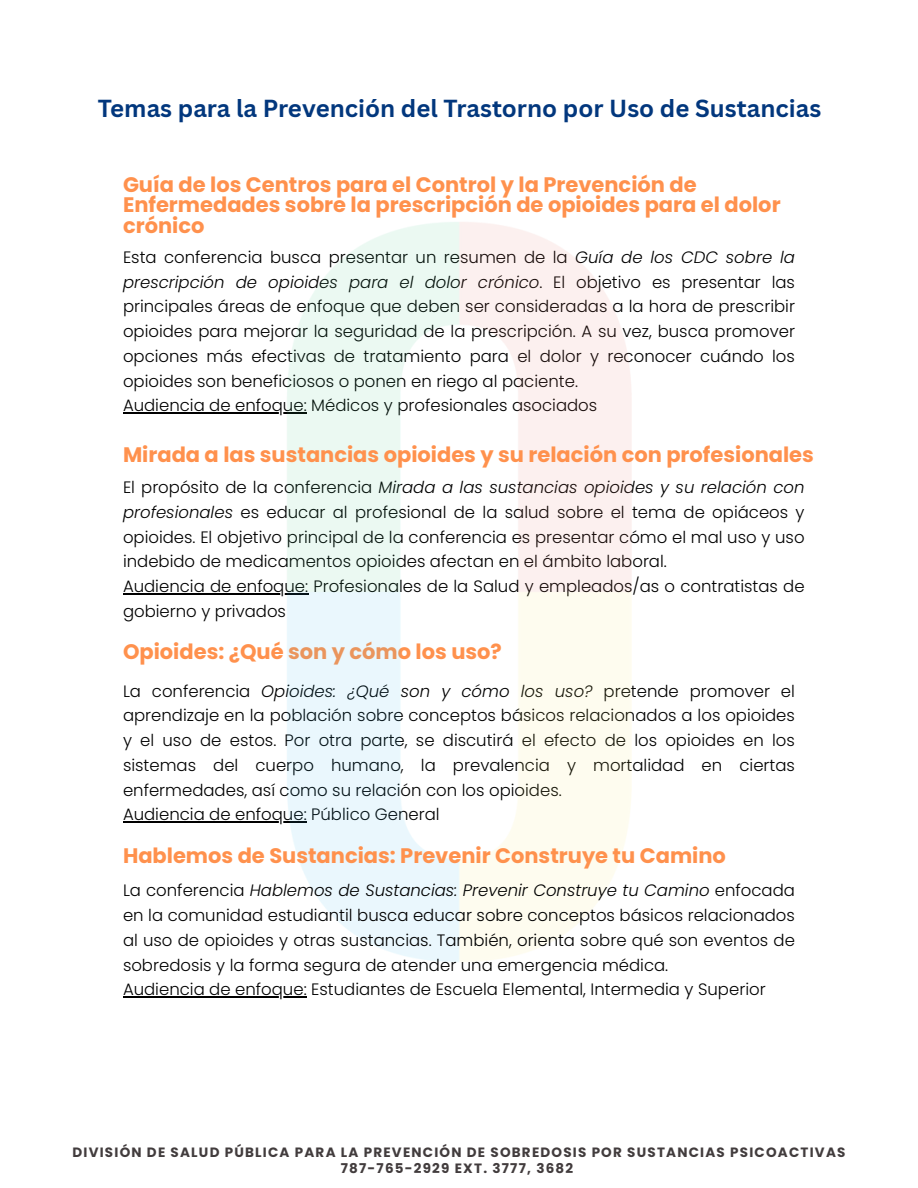
<style>
.page{position:relative;width:918px;height:1188px;background:#fff}
.page>*{position:absolute;margin:0;border:0;box-sizing:border-box;transform-origin:0 0}
.t1{font:700 24px "Canva Sans";color:#02377d}
.t2{font:700 21px/20.2px "Poppins";color:#ff914d}
.t3{font:300 16.5px/24.8px "Poppins";color:#000;text-align:justify}
.t4{font:700 13.5px/15.8px "Poppins";letter-spacing:.09em;color:#423c3d;text-align:center}
.s1{font-style:italic}
</style>
<div class="page">
<hr style="left:123px;top:413px;width:184px;height:1px;background:#000">
<hr style="left:123px;top:593px;width:185px;height:1px;background:#000">
<hr style="left:123px;top:822px;width:184px;height:1px;background:#000">
<img style="left:275px;top:222px;width:357px;height:740px">
<hr style="left:123px;top:997px;width:184px;height:1px;background:#000">
<h1 class="t1" style="left:98px;top:91px;width:725px">Temas para la Prevención del Trastorno por Uso de Sustancias</h1>
<h1 class="t2" style="left:123px;top:175px;width:659px">Guía de los Centros para el Control y la Prevención de<br>Enfermedades sobre la prescripción de opioides para el dolor crónico</h1>
<h2 class="t3" style="left:123px;top:245px;width:673px">Esta conferencia busca presentar un resumen de la <span class="s1">Guía de los CDC sobre la prescripción de opioides para el dolor crónico</span>. El objetivo es presentar las principales áreas de enfoque que deben ser consideradas a la hora de prescribir opioides para mejorar la seguridad de la prescripción. A su vez, busca promover opciones más efectivas de tratamiento para el dolor y reconocer cuándo los opioides son beneficiosos o ponen en riego al paciente.</h2>
<p class="t3" style="left:123px;top:393px;width:476px">Audiencia de enfoque: Médicos y profesionales asociados</p>
<p class="t2" style="left:123px;top:445px;width:692px">Mirada a las sustancias opioides y su relación con profesionales</p>
<h3 class="t3" style="left:123px;top:475px;width:683px">El propósito de la conferencia <span class="s1">Mirada a las sustancias opioides y su relación con profesionales</span> es educar al profesional de la salud sobre el tema de opiáceos y opioides. El objetivo principal de la conferencia es presentar cómo el mal uso y uso indebido de medicamentos opioides afectan en el ámbito laboral.</h3>
<h3 class="t3" style="left:123px;top:574px;width:683px">Audiencia de enfoque: Profesionales de la Salud y empleados/as o contratistas de gobierno y privados</h3>
<h2 class="t2" style="left:123px;top:641px;width:380px">Opioides: ¿Qué son y cómo los uso?</h2>
<h3 class="t3" style="left:123px;top:679px;width:673px">La conferencia <span class="s1">Opioides: ¿Qué son y cómo los uso?</span> pretende promover el aprendizaje en la población sobre conceptos básicos relacionados a los opioides y el uso de estos. Por otra parte, se discutirá el efecto de los opioides en los sistemas del cuerpo humano, la prevalencia y mortalidad en ciertas enfermedades, así como su relación con los opioides.</h3>
<h2 class="t3" style="left:123px;top:802px;width:318px">Audiencia de enfoque: Público General</h2>
<p class="t2" style="left:123px;top:845px;width:604px">Hablemos de Sustancias: Prevenir Construye tu Camino</p>
<p class="t3" style="left:123px;top:878px;width:673px;text-align:left">La conferencia <span class="s1">Hablemos de Sustancias: Prevenir Construye tu Camino</span> enfocada en la comunidad estudiantil busca educar sobre conceptos básicos relacionados al uso de opioides y otras sustancias. También, orienta sobre qué son eventos de sobredosis y la forma segura de atender una emergencia médica.<br>Audiencia de enfoque: Estudiantes de Escuela Elemental, Intermedia y Superior</p>
<p class="t4" style="left:72px;top:1144px;width:774px">DIVISIÓN DE SALUD PÚBLICA PARA LA PREVENCIÓN DE SOBREDOSIS POR SUSTANCIAS PSICOACTIVAS<br>787-765-2929 EXT. 3777, 3682</p>
</div>
